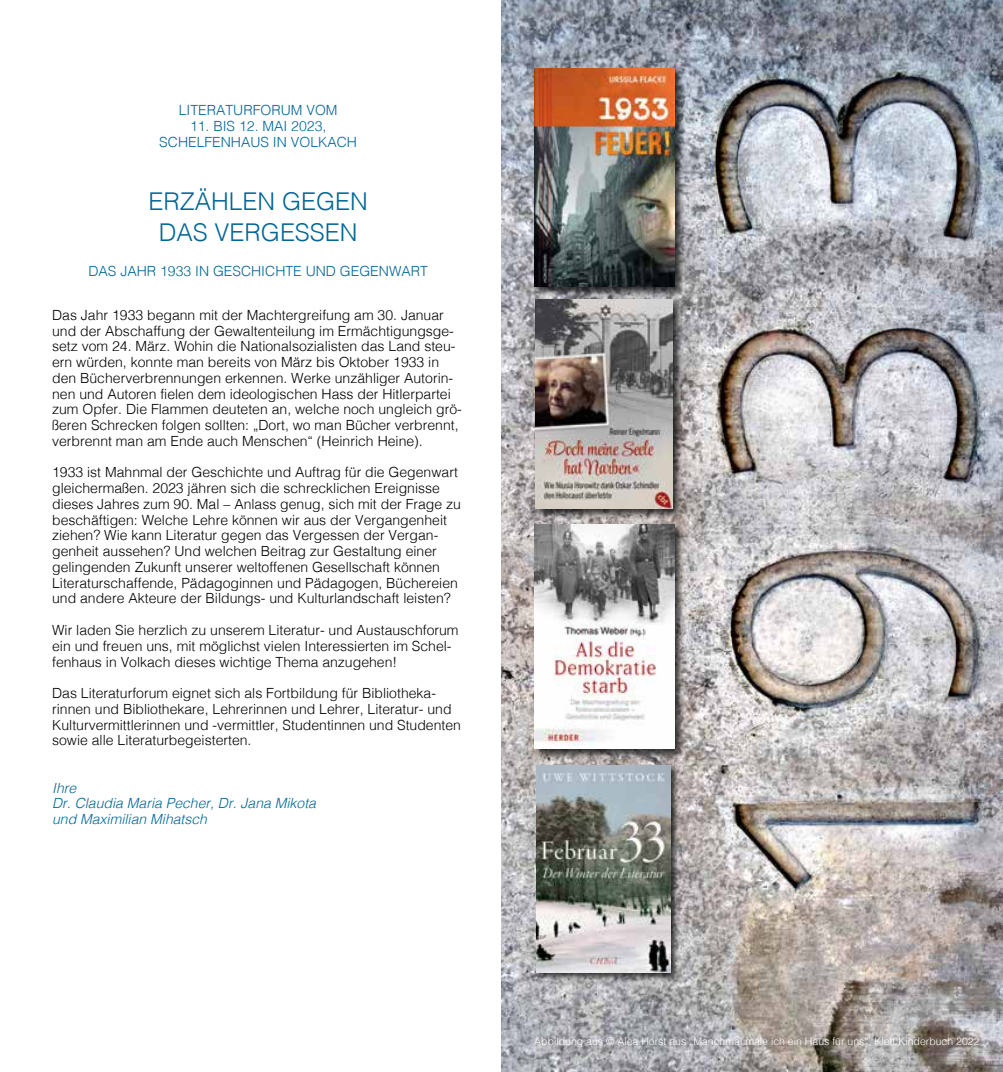
<style>
.page{position:relative;width:1003px;height:1072px;background:#fff}
.page>*{position:absolute;margin:0;border:0;box-sizing:border-box;transform-origin:0 0}
.t1{font:300 24.5px/31.5px "Helvetica";color:#006697;text-align:center}
.t2{font:300 14px/15.8px "Helvetica";color:#000}
.t3{font:300 14px/15.8px "Helvetica";color:#006697;text-align:center}
.t4{font:italic 300 14px/15.8px "Helvetica";color:#006697}
.t5{font:300 10.5px "Helvetica";color:#fff}
</style>
<div class="page">
<img style="left:501px;top:0;width:501px;height:1071px">
<div style="left:532px;top:67px;width:153px;height:231px;background:#000;opacity:.75"></div>
<img style="left:534px;top:69px;width:140px;height:217px">
<div style="left:533px;top:523px;width:152px;height:237px;background:#000;opacity:.75"></div>
<img style="left:534px;top:524px;width:139px;height:224px">
<div style="left:532px;top:298px;width:151px;height:222px;background:#000;opacity:.75"></div>
<img style="left:535px;top:300px;width:137px;height:208px">
<div style="left:534px;top:764px;width:145px;height:217px;background:#000;opacity:.75"></div>
<img style="left:536px;top:765px;width:134px;height:207px">
<p class="t3" style="left:179px;top:101px;width:160px">LITERATURFORUM VOM</p>
<p class="t3" style="left:159px;top:117px;width:199px">11. BIS 12. MAI 2023,<br>SCHELFENHAUS IN VOLKACH</p>
<h1 class="t1" style="left:148px;top:183px;width:221px">ERZÄHLEN GEGEN<br>DAS VERGESSEN</h1>
<p class="t3" style="left:88px;top:262px;width:341px">DAS JAHR 1933 IN GESCHICHTE UND GEGENWART</p>
<p class="t2" style="left:52px;top:306px;width:411px">Das Jahr 1933 begann mit der Machtergreifung am 30. Januar und der Abschaffung der Gewaltenteilung im Ermächtigungsge&shy;setz vom 24. März. Wohin die Nationalsozialisten das Land steu&shy;ern würden, konnte man bereits von März bis Oktober 1933 in den Bücherverbrennungen erkennen. Werke unzähliger Autorin&shy;nen und Autoren fielen dem ideologischen Hass der Hitlerpartei zum Opfer. Die Flammen deuteten an, welche noch ungleich grö&shy;ßeren Schrecken folgen sollten: „Dort, wo man Bücher verbrennt, verbrennt man am Ende auch Menschen“ (Heinrich Heine).</p>
<p class="t2" style="left:52px;top:463px;width:410px">1933 ist Mahnmal der Geschichte und Auftrag für die Gegenwart gleichermaßen. 2023 jähren sich die schrecklichen Ereignisse dieses Jahres zum 90. Mal – Anlass genug, sich mit der Frage zu beschäftigen: Welche Lehre können wir aus der Vergangenheit ziehen? Wie kann Literatur gegen das Vergessen der Vergan&shy;genheit aussehen? Und welchen Beitrag zur Gestaltung einer gelingenden Zukunft unserer weltoffenen Gesellschaft können Literaturschaffende, Pädagoginnen und Pädagogen, Büchereien und andere Akteure der Bildungs- und Kulturlandschaft leisten?</p>
<p class="t2" style="left:52px;top:621px;width:408px">Wir laden Sie herzlich zu unserem Literatur- und Austauschforum ein und freuen uns, mit möglichst vielen Interessierten im Schel&shy;fenhaus in Volkach dieses wichtige Thema anzugehen!</p>
<p class="t2" style="left:52px;top:684px;width:410px">Das Literaturforum eignet sich als Fortbildung für Bibliotheka&shy;rinnen und Bibliothekare, Lehrerinnen und Lehrer, Literatur- und Kulturvermittlerinnen und -vermittler, Studentinnen und Studenten sowie alle Literaturbegeisterten.</p>
<p class="t4" style="left:52px;top:779px;width:265px">Ihre<br>Dr. Claudia Maria Pecher, Dr. Jana Mikota und Maximilian Mihatsch</p>
<p class="t5" style="left:534px;top:1032px;width:446px">Abbildung aus © Alea Horst aus „Manchmal male ich ein Haus für uns“, Klett Kinderbuch 2022</p>
</div>
